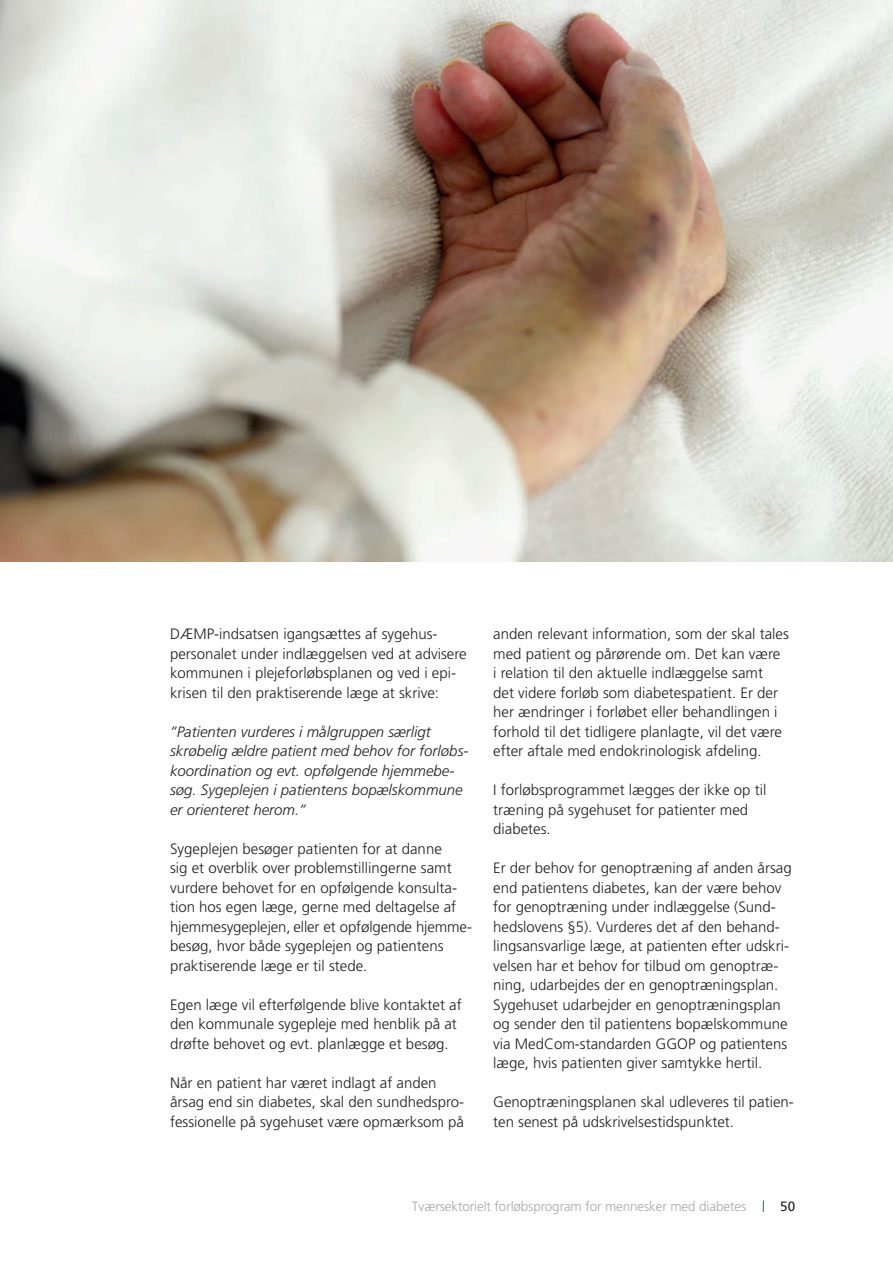
<style>
.page{position:relative;width:893px;height:1263px;background:#fff}
.page>*{position:absolute;margin:0;border:0;box-sizing:border-box;transform-origin:0 0}
.t1{font:300 15px/19.5px "Frutiger";color:#231f20}
.t2{font:italic 300 15px/19.5px "Frutiger";color:#231f20}
.t3{font:300 13.5px "Frutiger";letter-spacing:-.01em;color:#a8a9ad}
.t4{font:13.5px "Frutiger";color:#231f20}
</style>
<div class="page">
<svg style="left:763px;top:1200px;width:1px;height:12px"></svg>
<img style="left:0;top:0;width:893px;height:561px">
<p class="t1" style="left:170px;top:624px;width:298px">DÆMP-indsatsen igangsættes af sygehus&shy;personalet under indlæggelsen ved at advisere kommunen i plejeforløbsplanen og ved i epi&shy;krisen til den praktiserende læge at skrive:</p>
<p class="t2" style="left:170px;top:722px;width:300px">”Patienten vurderes i målgruppen særligt skrøbelig ældre patient med behov for forløbs&shy;koordination og evt. opfølgende hjemmebe&shy;søg. Sygeplejen i patientens bopælskommune er orienteret herom.”</p>
<p class="t1" style="left:170px;top:839px;width:303px">Sygeplejen besøger patienten for at danne<br>sig et overblik over problemstillingerne samt vurdere behovet for en opfølgende konsulta&shy;tion hos egen læge, gerne med deltagelse af hjemmesygeplejen, eller et opfølgende hjemme&shy;besøg, hvor både sygeplejen og patientens praktiserende læge er til stede.</p>
<p class="t1" style="left:170px;top:995px;width:293px">Egen læge vil efterfølgende blive kontaktet af den kommunale sygepleje med henblik på at drøfte behovet og evt. planlægge et besøg.</p>
<p class="t1" style="left:170px;top:1073px;width:296px">Når en patient har været indlagt af anden årsag end sin diabetes, skal den sundhedspro&shy;fessionelle på sygehuset være opmærksom på</p>
<p class="t1" style="left:493px;top:624px;width:297px">anden relevant information, som der skal tales med patient og pårørende om. Det kan være<br>i relation til den aktuelle indlæggelse samt<br>det videre forløb som diabetespatient. Er der her ændringer i forløbet eller behandlingen i forhold til det tidligere planlagte, vil det være efter aftale med endokrinologisk afdeling.</p>
<p class="t1" style="left:493px;top:780px;width:275px">I forløbsprogrammet lægges der ikke op til træning på sygehuset for patienter med diabetes.</p>
<p class="t1" style="left:493px;top:858px;width:300px">Er der behov for genoptræning af anden årsag end patientens diabetes, kan der være behov for genoptræning under indlæggelse (Sund&shy;hedslovens §5). Vurderes det af den behand&shy;lingsansvarlige læge, at patienten efter udskri&shy;velsen har et behov for tilbud om genoptræ&shy;ning, udarbejdes der en genoptræningsplan.<br>Sygehuset udarbejder en genoptræningsplan og sender den til patientens bopælskommune via MedCom-standarden GGOP og patientens læge, hvis patienten giver samtykke hertil.</p>
<p class="t1" style="left:493px;top:1092px;width:302px">Genoptræningsplanen skal udleveres til patien&shy;ten senest på udskrivelsestidspunktet.</p>
<p class="t3" style="left:412px;top:1199px;width:336px">Tværsektorielt forløbsprogram for mennesker med diabetes</p>
<p class="t4" style="left:780px;top:1198px;width:17px">50</p>
</div>
